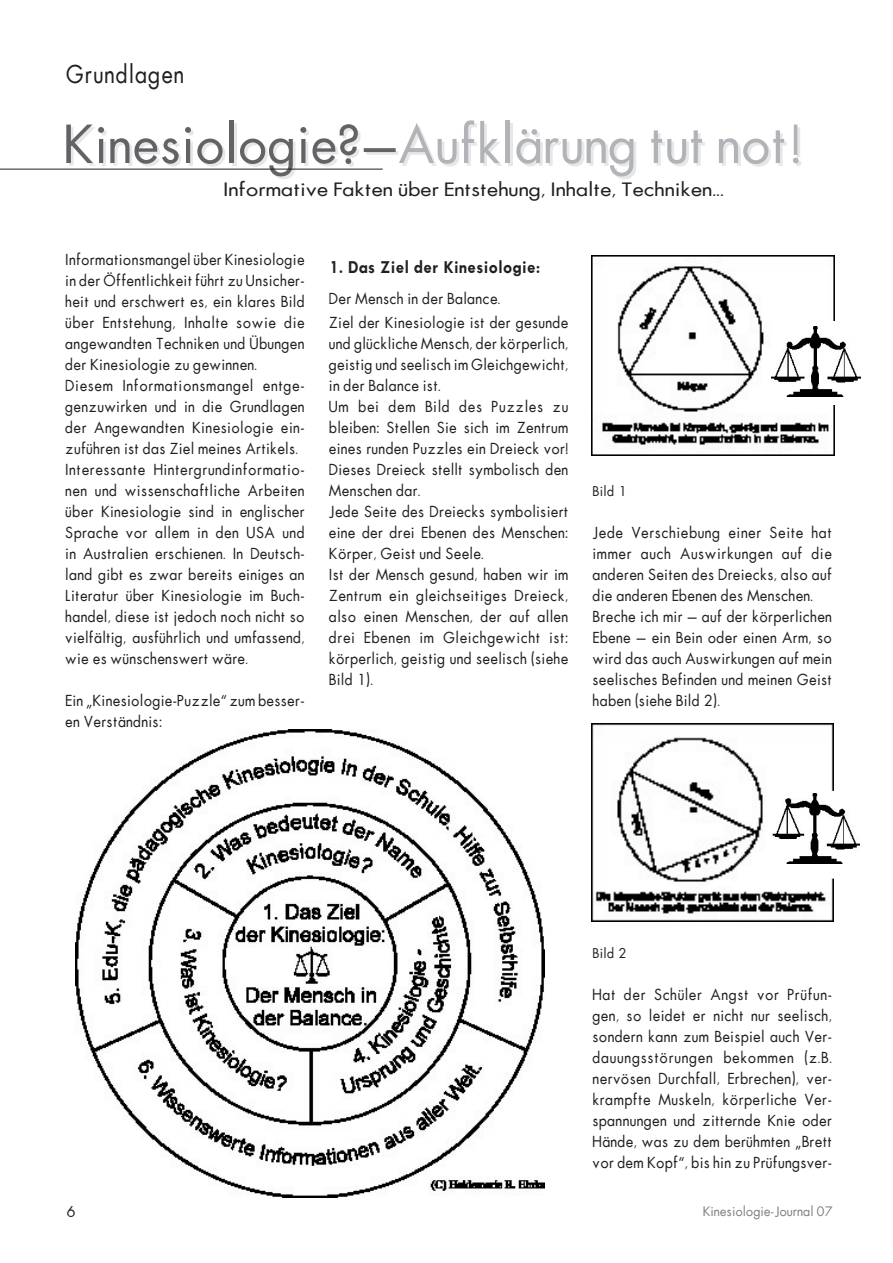
<style>
.page{position:relative;width:893px;height:1263px;background:#fff}
.page>*{position:absolute;margin:0;border:0;box-sizing:border-box;transform-origin:0 0}
.t1{font:51px "Futura ICG Book";letter-spacing:.005em;color:#b2b3b7}
.t2{font:24px "Futura ICG Book";letter-spacing:.05em;color:#231f20;scale:.9 1}
.t3{font:18px "Futura ICG Book";color:#231f20;scale:1.2 1}
.t4{font:15.75px "Futura ICG Demi";letter-spacing:.03em;color:#231f20;scale:.91 1}
.t5{font:15px "Futura ICG Book";color:#231f20}
.t6{font:14.85px/21px "Futura ICG Book";letter-spacing:.025em;color:#231f20;scale:.96 1}
.t7{font:13.2px "Futura ICG Book";letter-spacing:.035em;color:#231f20}
.t8{font:12.75px "Futura ICG Book";color:#808285}
.s1{color:#636366}
</style>
<div class="page">
<hr style="left:0;top:169px;width:383px;height:1px;background:#231f20">
<img style="left:75px;top:730px;width:469px;height:467px">
<img style="left:591px;top:255px;width:243px;height:200px">
<img style="left:609px;top:264px;width:173px;height:151px">
<div style="left:772px;top:321px;width:96px;height:84px;background:#fff"></div>
<img style="left:772px;top:326px;width:89px;height:70px">
<img style="left:591px;top:723px;width:242px;height:199px">
<img style="left:608px;top:735px;width:187px;height:150px">
<svg style="left:773px;top:790px;width:70px;height:88px"></svg>
<img style="left:773px;top:793px;width:87px;height:70px">
<h2 class="t2" style="left:66px;top:58px;width:133px">Grundlagen</h2>
<h1 class="t1" style="left:63px;top:111px;width:739px"><span class="s1">Kinesiologie? –</span>Aufklärung tut not!</h1>
<p class="t3" style="left:223px;top:178px;width:419px">Informative Fakten über Entstehung, Inhalte, Techniken...</p>
<p class="t6" style="left:65px;top:249px;width:251px">Informationsmangel über Kinesiologie in der Öffentlichkeit führt zu Unsicher&shy;heit und erschwert es, ein klares Bild über Entstehung, Inhalte sowie die angewandten Techniken und Übungen der Kinesiologie zu gewinnen.<br>Diesem Informationsmangel entge&shy;genzuwirken und in die Grundlagen der Angewandten Kinesiologie ein&shy;zuführen ist das Ziel meines Artikels.<br>Interessante Hintergrundinformatio&shy;nen und wissenschaftliche Arbeiten über Kinesiologie sind in englischer Sprache vor allem in den USA und in Australien erschienen. In Deutsch&shy;land gibt es zwar bereits einiges an Literatur über Kinesiologie im Buch&shy;handel, diese ist jedoch noch nicht so vielfältig, ausführlich und umfassend, wie es wünschenswert wäre.</p>
<p class="t6" style="left:65px;top:690px;width:251px">Ein „Kinesiologie-Puzzle“ zum besser&shy;en Verständnis:</p>
<p class="t4" style="left:329px;top:256px;width:234px">1. Das Ziel der Kinesiologie:</p>
<p class="t6" style="left:329px;top:286px;width:251px;line-height:24.2px">Der Mensch in der Balance.<br>Ziel der Kinesiologie ist der gesunde</p>
<p class="t6" style="left:329px;top:333px;width:251px">und glückliche Mensch, der körperlich, geistig und seelisch im Gleichgewicht, in der Balance ist.<br>Um bei dem Bild des Puzzles zu bleiben: Stellen Sie sich im Zentrum eines runden Puzzles ein Dreieck vor!<br>Dieses Dreieck stellt symbolisch den<br>Menschen dar.<br>Jede Seite des Dreiecks symbolisiert eine der drei Ebenen des Menschen:<br>Körper, Geist und Seele.<br>Ist der Mensch gesund, haben wir im<br>Zentrum ein gleichseitiges Dreieck, also einen Menschen, der auf allen drei Ebenen im Gleichgewicht ist: körperlich, geistig und seelisch (siehe<br>Bild 1).</p>
<p class="t7" style="left:593px;top:483px;width:35px">Bild 1</p>
<p class="t6" style="left:593px;top:522px;width:251px">Jede Verschiebung einer Seite hat immer auch Auswirkungen auf die anderen Seiten des Dreiecks, also auf die anderen Ebenen des Menschen.<br>Breche ich mir – auf der körperlichen Ebene – ein Bein oder einen Arm, so wird das auch Auswirkungen auf mein seelisches Befinden und meinen Geist haben (siehe Bild 2).</p>
<p class="t7" style="left:593px;top:945px;width:35px">Bild 2</p>
<p class="t6" style="left:593px;top:984px;width:251px;text-align:justify">Hat der Schüler Angst vor Prüfun&shy;gen, so leidet er nicht nur seelisch, sondern kann zum Beispiel auch Ver&shy;dauungsstörungen bekommen (z.B. nervösen Durchfall, Erbrechen), ver&shy;krampfte Muskeln, körperliche Ver&shy;spannungen und zitternde Knie oder Hände, was zu dem berühmten „Brett vor dem Kopf“, bis hin zu Prüfungsver-</p>
<p class="t5" style="left:66px;top:1202px;width:11px">6</p>
<p class="t8" style="left:703px;top:1203px;width:132px">Kinesiologie-Journal 07</p>
</div>
